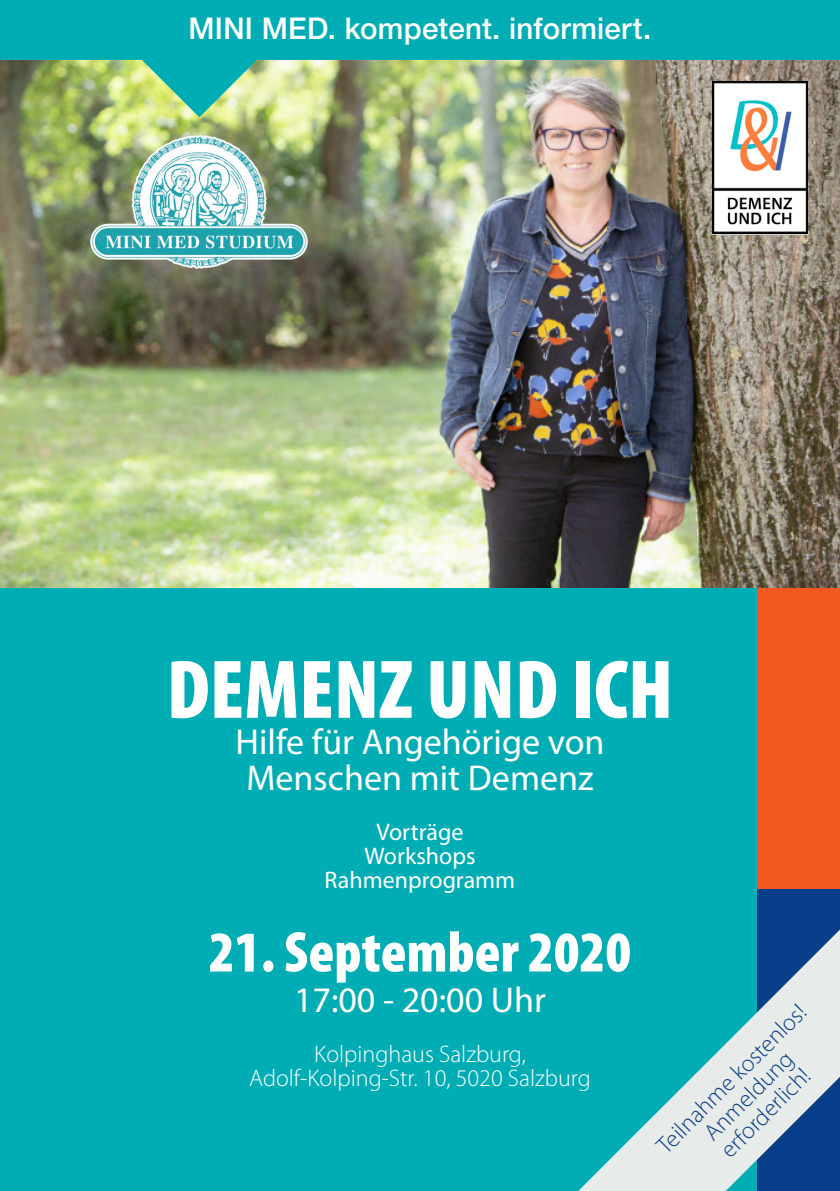
<style>
.page{position:relative;width:840px;height:1191px;background:#fff}
.page>*{position:absolute;margin:0;border:0;box-sizing:border-box;transform-origin:0 0}
.t1{font:900 condensed 84px "Myriad Pro";color:#fff}
.t2{font:900 condensed 58px "Myriad Pro";color:#fff}
.t3{font:36px/36px "Myriad Pro";color:#fff;text-align:center}
.t4{font:500 30px "Helvetica Neue LT Pro";letter-spacing:.01em;color:#fff}
.t5{font:300 24px/24px "Myriad Pro";color:#fff;text-align:center}
.t6{font:300 24px/24px "Myriad Pro";color:#083e89;text-align:center}
.t7{font:24px/24px "Myriad Pro";color:#fff;text-align:center}
</style>
<div class="page">
<img style="left:0;top:59px;width:839px;height:530px">
<div style="left:0;top:0;width:839px;height:59px;background:#00adb5"></div>
<svg style="left:141px;top:59px;width:116px;height:58px;background:#6dcaa4"></svg>
<img style="left:90px;top:132px;width:218px;height:137px">
<div style="left:0;top:589px;width:757px;height:602px;background:#00adb5"></div>
<div style="left:757px;top:589px;width:82px;height:301px;background:#f15921"></div>
<div style="left:757px;top:890px;width:82px;height:301px;background:#083e89"></div>
<svg style="left:578px;top:930px;width:261px;height:261px"></svg>
<img style="left:711px;top:81px;width:96px;height:153px">
<p class="t4" style="left:188px;top:11px;width:464px">MINI MED. kompetent. informiert.</p>
<h1 class="t1" style="left:167px;top:643px;width:508px">DEMENZ UND ICH</h1>
<h3 class="t3" style="left:235px;top:723px;width:370px">Hilfe für Angehörige von<br>Menschen mit Demenz</h3>
<p class="t7" style="left:324px;top:819px;width:192px">Vorträge<br>Workshops<br>Rahmenprogramm</p>
<h2 class="t2" style="left:209px;top:920px;width:423px">21. September 2020</h2>
<h3 class="t3" style="left:294px;top:981px;width:253px">17:00 - 20:00 Uhr</h3>
<p class="t5" style="left:249px;top:1042px;width:343px">Kolpinghaus Salzburg,<br>Adolf-Kolping-Str. 10, 5020 Salzburg</p>
<p class="t6" style="left:652px;top:1141px;width:202px;rotate:-45deg">Teilnahme kostenlos!<br>Anmeldung erforderlich!</p>
</div>
